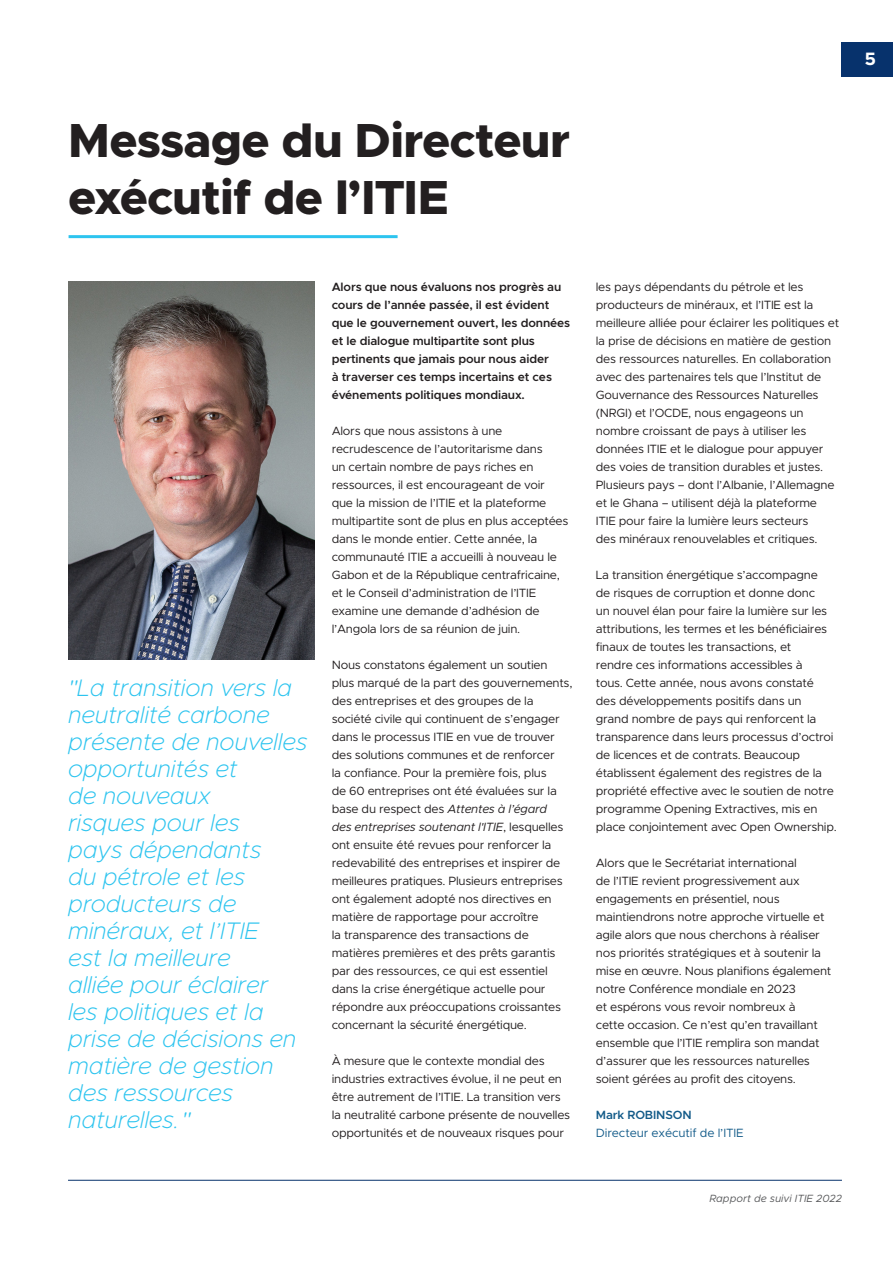
<style>
.page{position:relative;width:893px;height:1263px;background:#fff}
.page>*{position:absolute;margin:0;border:0;box-sizing:border-box;transform-origin:0 0}
.Large_header{font:800 48px/57px "Metropolis";letter-spacing:-.015em;color:#231f20}
.Pull_quote{font:italic 200 24px/27px "Metropolis";letter-spacing:-.01em;color:#2dc4ef}
.t1{font:700 18px "Metropolis";color:#fff}
.Body_copy{font:12px/18px "Metropolis";letter-spacing:-.02em;color:#231f20}
._1st_para{font:600 12px/18px "Metropolis";letter-spacing:-.01em;color:#231f20}
.Pull_quote_author{font:12px "Metropolis";letter-spacing:-.01em;color:#135b89}
.Body_copy-2{font:600 12px "Metropolis";letter-spacing:-.01em;color:#135b89}
.t2{font:italic 10.5px "Metropolis";color:#57585a}
.s1{font-style:italic}
</style>
<div class="page">
<hr style="left:69px;top:235px;width:329px;height:3px;background:#2dc4ef">
<img style="left:68px;top:281px;width:247px;height:378px">
<div style="left:842px;top:43px;width:51px;height:34px;background:#07326c"></div>
<hr style="left:68px;top:1180px;width:774px;height:1px;background:#07326c">
<p class="Large_header" style="left:68px;top:112px;width:503px">Message du Directeur exécutif de l’ITIE</p>
<h3 class="t1" style="left:865px;top:48px;width:13px">5</h3>
<p class="Pull_quote" style="left:68px;top:674px;width:241px">"La transition vers la neutralité carbone présente de nouvelles opportunités et<br>de nouveaux<br>risques pour les<br>pays dépendants<br>du pétrole et les producteurs de minéraux, et l’ITIE<br>est la meilleure<br>alliée pour éclairer<br>les politiques et la prise de décisions en matière de gestion des ressources naturelles."</p>
<p class="_1st_para" style="left:332px;top:277px;width:240px">Alors que nous évaluons nos progrès au cours de l’année passée, il est évident que le gouvernement ouvert, les données et le dialogue multipartite sont plus pertinents que jamais pour nous aider<br>à traverser ces temps incertains et ces événements politiques mondiaux.</p>
<p class="Body_copy" style="left:332px;top:421px;width:238px">Alors que nous assistons à une recrudescence de l’autoritarisme dans<br>un certain nombre de pays riches en ressources, il est encourageant de voir que la mission de l’ITIE et la plateforme multipartite sont de plus en plus acceptées dans le monde entier. Cette année, la communauté ITIE a accueilli à nouveau le Gabon et de la République centrafricaine, et le Conseil d’administration de l’ITIE examine une demande d’adhésion de l’Angola lors de sa réunion de juin.</p>
<p class="Body_copy" style="left:332px;top:655px;width:242px">Nous constatons également un soutien plus marqué de la part des gouvernements, des entreprises et des groupes de la société civile qui continuent de s’engager dans le processus ITIE en vue de trouver des solutions communes et de renforcer<br>la confiance. Pour la première fois, plus<br>de 60 entreprises ont été évaluées sur la base du respect des <span class="s1">Attentes à l’égard<br>des entreprises soutenant l'ITIE</span>, lesquelles ont ensuite été revues pour renforcer la redevabilité des entreprises et inspirer de meilleures pratiques. Plusieurs entreprises ont également adopté nos directives en matière de rapportage pour accroître<br>la transparence des transactions de matières premières et des prêts garantis par des ressources, ce qui est essentiel dans la crise énergétique actuelle pour répondre aux préoccupations croissantes concernant la sécurité énergétique.</p>
<p class="Body_copy" style="left:332px;top:1051px;width:240px">À mesure que le contexte mondial des industries extractives évolue, il ne peut en être autrement de l’ITIE. La transition vers la neutralité carbone présente de nouvelles opportunités et de nouveaux risques pour</p>
<p class="Body_copy" style="left:596px;top:277px;width:245px">les pays dépendants du pétrole et les producteurs de minéraux, et l’ITIE est la meilleure alliée pour éclairer les politiques et la prise de décisions en matière de gestion des ressources naturelles. En collaboration avec des partenaires tels que l’Institut de Gouvernance des Ressources Naturelles (NRGI) et l’OCDE, nous engageons un nombre croissant de pays à utiliser les données ITIE et le dialogue pour appuyer des voies de transition durables et justes.<br>Plusieurs pays – dont l’Albanie, l’Allemagne et le Ghana – utilisent déjà la plateforme ITIE pour faire la lumière leurs secteurs<br>des minéraux renouvelables et critiques.</p>
<p class="Body_copy" style="left:596px;top:565px;width:243px">La transition énergétique s’accompagne<br>de risques de corruption et donne donc<br>un nouvel élan pour faire la lumière sur les attributions, les termes et les bénéficiaires finaux de toutes les transactions, et<br>rendre ces informations accessibles à<br>tous. Cette année, nous avons constaté des développements positifs dans un grand nombre de pays qui renforcent la transparence dans leurs processus d’octroi de licences et de contrats. Beaucoup établissent également des registres de la propriété effective avec le soutien de notre programme Opening Extractives, mis en place conjointement avec Open Ownership.</p>
<p class="Body_copy" style="left:596px;top:853px;width:237px">Alors que le Secrétariat international<br>de l’ITIE revient progressivement aux engagements en présentiel, nous maintiendrons notre approche virtuelle et agile alors que nous cherchons à réaliser nos priorités stratégiques et à soutenir la mise en œuvre. Nous planifions également notre Conférence mondiale en 2023<br>et espérons vous revoir nombreux à<br>cette occasion. Ce n’est qu’en travaillant ensemble que l’ITIE remplira son mandat d’assurer que les ressources naturelles soient gérées au profit des citoyens.</p>
<p class="Body_copy-2" style="left:596px;top:1107px;width:97px">Mark ROBINSON</p>
<p class="Pull_quote_author" style="left:596px;top:1125px;width:149px">Directeur exécutif de l’ITIE</p>
<p class="t2" style="left:709px;top:1192px;width:134px">Rapport de suivi ITIE 2022</p>
</div>
